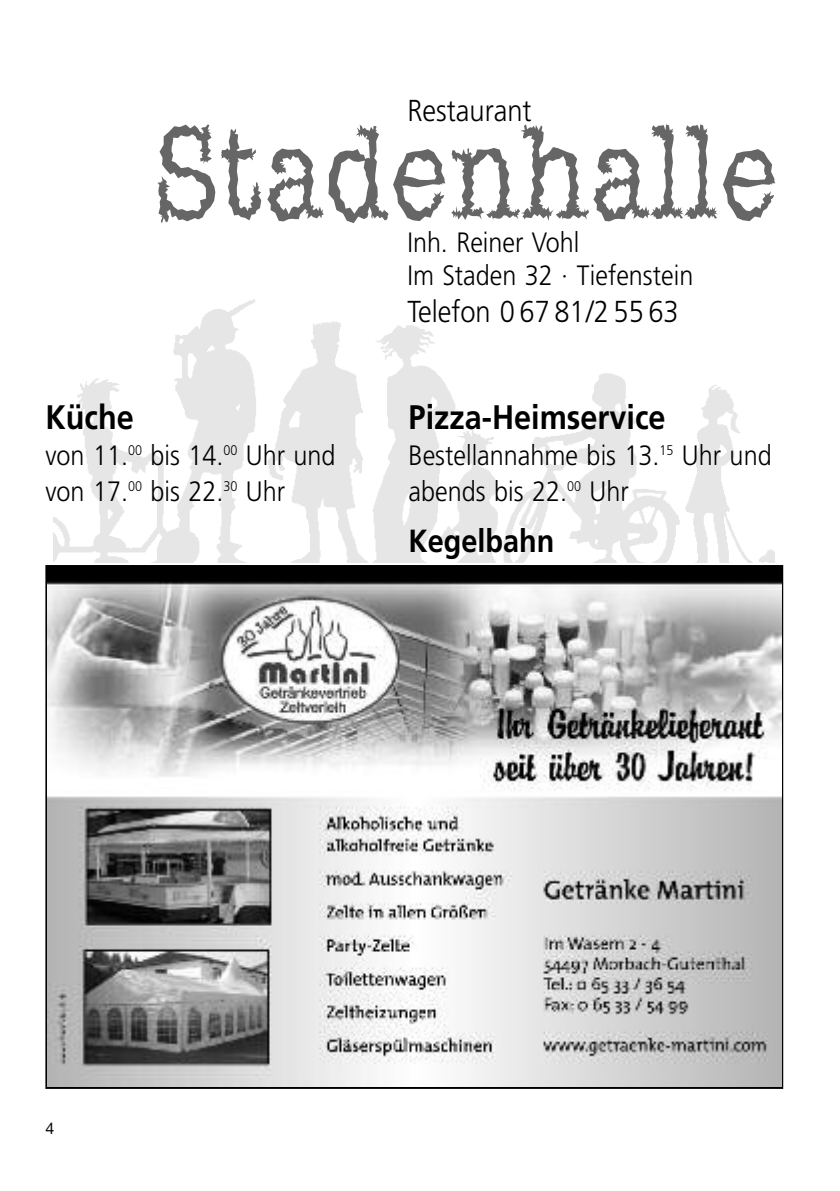
<style>
.page{position:relative;width:840px;height:1191px;background:#fff}
.page>*{position:absolute;margin:0;border:0;box-sizing:border-box;transform-origin:0 0}
.t1{font:132.8px "Ice Age D";color:#666;scale:.8 1}
.t2{font:700 34px "Frutiger";color:#000;scale:.9 1}
.t3{font:700 32px "Frutiger";color:#000;scale:.9 1}
.t4{font:300 30.2px "Frutiger";color:#000;scale:.9 1}
.t5{font:300 28px/32.6px "Frutiger";color:#000;scale:.9 1}
.t6{font:16px "Helvetica Neue";color:#000}
</style>
<div class="page">
<img style="left:54px;top:299px;width:720px;height:263px">
<img style="left:47px;top:567px;width:733px;height:520px">
<p class="t4" style="left:407px;top:98px;width:139px">Restaurant</p>
<h1 class="t1" style="left:153px;top:94px;width:783px">Stadenhalle</h1>
<p class="t5" style="left:407px;top:228px;width:319px">Inh. Reiner Vohl<br>Im Staden 32 · Tiefenstein</p>
<p class="t4" style="left:407px;top:299px;width:303px">Telefon 0 67 81/2 55 63</p>
<p class="t2" style="left:45px;top:403px;width:100px">Küche</p>
<p class="t2" style="left:408px;top:403px;width:287px">Pizza-Heimservice</p>
<p class="t5" style="left:45px;top:441px;width:324px">von 11.<sup>00</sup> bis 14.<sup>00</sup> Uhr und</p>
<p class="t5" style="left:408px;top:441px;width:404px">Bestellannahme bis 13.<sup>15</sup> Uhr und</p>
<p class="t5" style="left:45px;top:477px;width:268px">von 17.<sup>00</sup> bis 22.<sup>30</sup> Uhr</p>
<p class="t5" style="left:408px;top:477px;width:246px">abends bis 22.<sup>00</sup> Uhr</p>
<p class="t3" style="left:408px;top:528px;width:163px">Kegelbahn</p>
<p class="t6" style="left:45px;top:1123px;width:10px">4</p>
</div>
